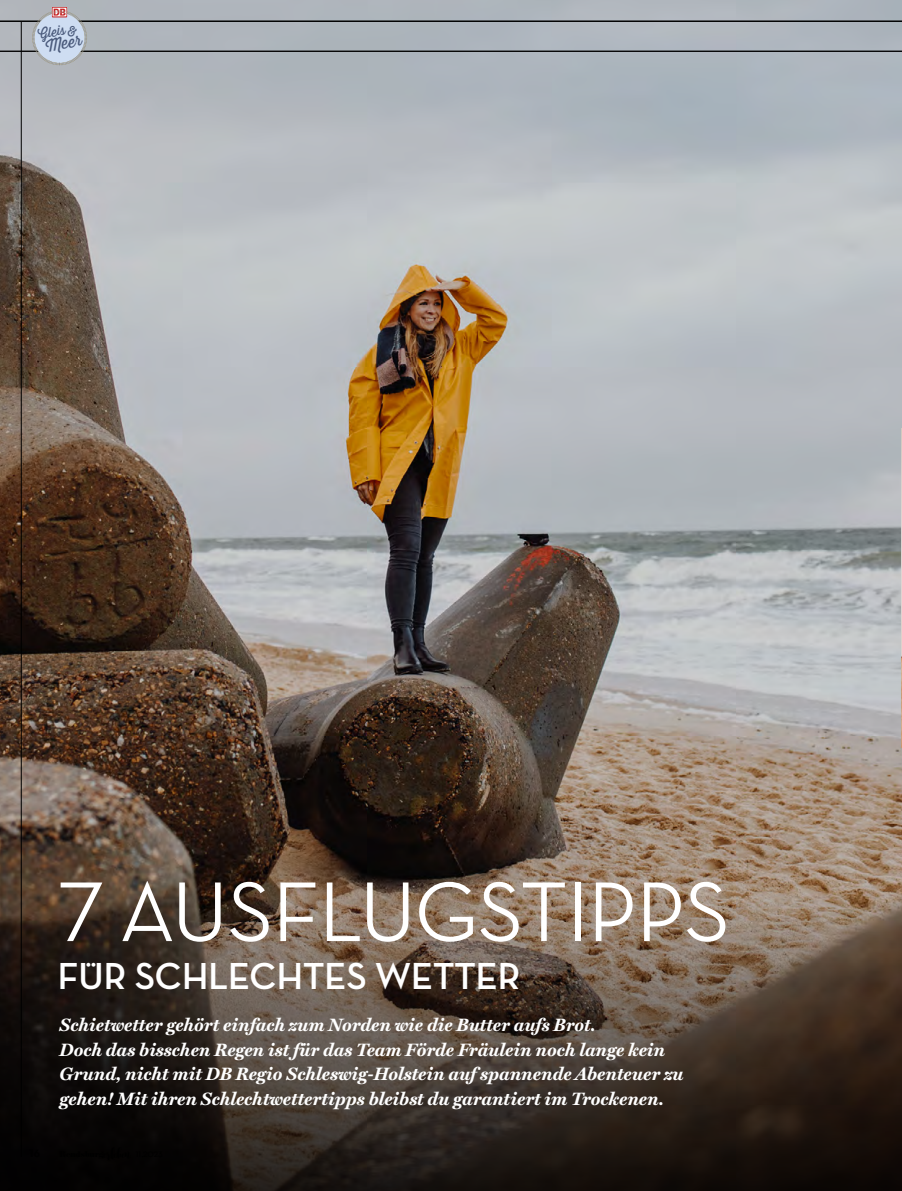
<style>
.page{position:relative;width:902px;height:1191px;background:#fff}
.page>*{position:absolute;margin:0;border:0;box-sizing:border-box;transform-origin:0 0}
.t1{font:500 86.1px "Neutra Disp";color:#fff}
.t2{font:700 38.25px "Neutra Disp";color:#fff}
.t3{font:italic 700 18px/24.6px "Miller Text";color:#fff}
.t4{font:16.35px "Thirsty Script";color:#4a5a7b}
.t5{font:13.2px "Thirsty Script";color:#4a5a7b}
</style>
<div class="page">
<img style="left:0;top:0;width:901px;height:833px">
<svg style="left:0;top:833px;width:901px;height:358px;background:#483b31"></svg>
<hr style="left:21px;top:22px;width:1px;height:1135px;background:#000">
<hr style="left:0;top:51px;width:901px;height:1px;background:#000">
<hr style="left:0;top:21px;width:901px;height:1px;background:#000">
<img style="left:52px;top:7px;width:15px;height:3px">
<svg style="left:32px;top:10px;width:55px;height:55px;background:#c0c9d7"></svg>
<img style="left:52px;top:10px;width:15px;height:4px">
<img style="left:901px;top:428px;width:1px;height:319px">
<p class="t5" style="left:36px;top:26px;width:40px;rotate:-12deg">Gleis &amp;</p>
<p class="t4" style="left:43px;top:35px;width:38px;rotate:-12deg">Meer</p>
<h1 class="t1" style="left:58px;top:864px;width:673px">7 AUSFLUGSTIPPS</h1>
<h2 class="t2" style="left:58px;top:955px;width:464px">FÜR SCHLECHTES WETTER</h2>
<p class="t3" style="left:60px;top:1012px;width:625px">Schietwetter gehört einfach zum Norden wie die Butter aufs Brot.<br>Doch das bisschen Regen ist für das Team Förde Fräulein noch lange kein Grund, nicht mit DB Regio Schleswig-Holstein auf spannende Abenteuer zu gehen! Mit ihren Schlechtwettertipps bleibst du garantiert im Trockenen.</p>
</div>
